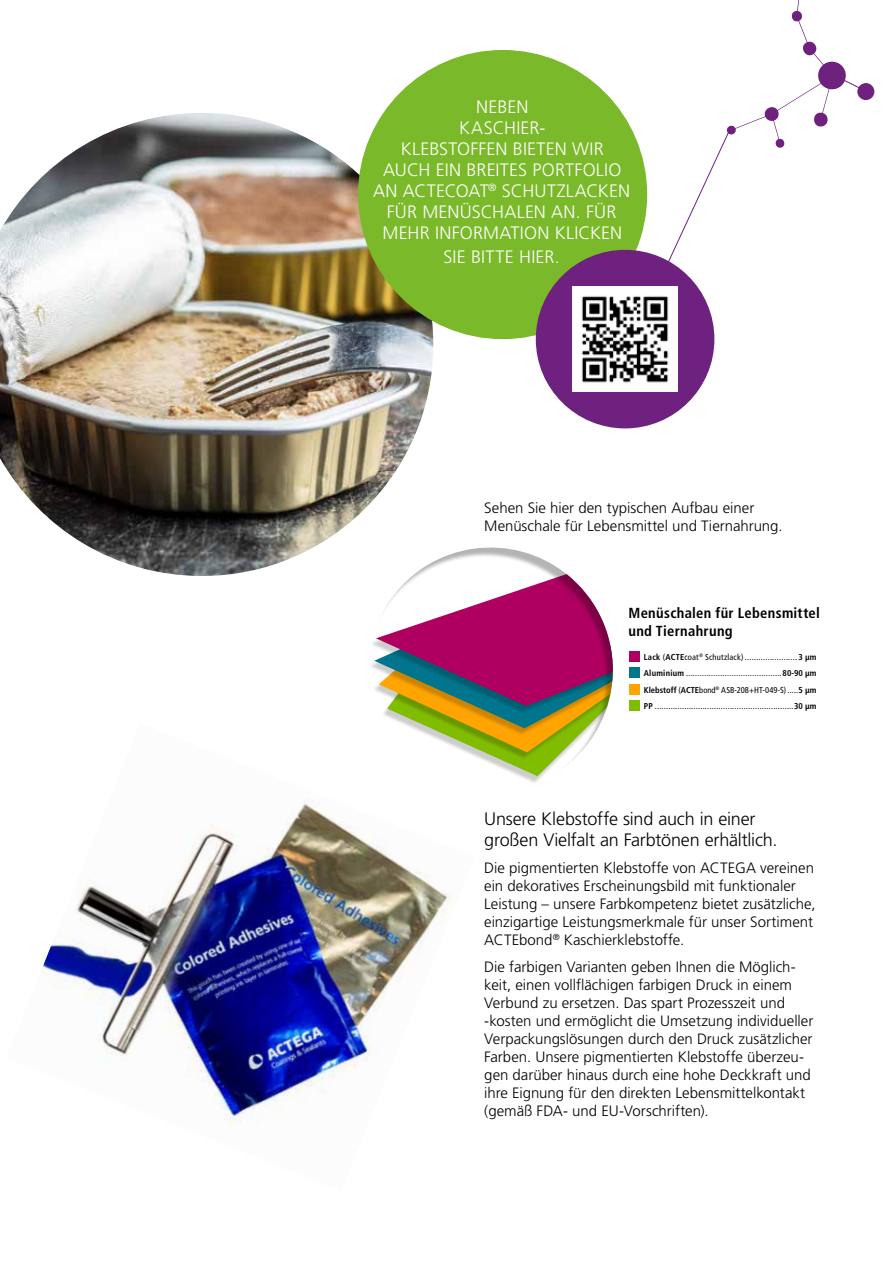
<style>
.page{position:relative;width:893px;height:1263px;background:#fff}
.page>*{position:absolute;margin:0;border:0;box-sizing:border-box;transform-origin:0 0}
.t1{font:300 18px/21px "Frutiger LT Pro";letter-spacing:.01em;color:#fff;text-align:center}
.t2{font:300 18px/21px "Frutiger LT Pro";letter-spacing:-.01em;color:#000}
.t3{font:300 15px/18px "Frutiger LT Pro";color:#000}
.t4{font:700 condensed 14.55px/17.5px "Frutiger LT Pro";letter-spacing:.02em;color:#000}
.t5{font:condensed 8.55px/16.4px "Frutiger LT Pro";letter-spacing:.02em;color:#000;text-align:justify}
.s1{font-weight:700}
</style>
<div class="page">
<img style="left:43px;top:799px;width:407px;height:328px">
<img style="left:0;top:113px;width:433px;height:463px">
<svg style="left:353px;top:531px;width:277px;height:280px"></svg>
<div style="left:630px;top:651px;width:10px;height:11px;background:#af0061"></div>
<div style="left:630px;top:668px;width:10px;height:10px;background:#00758d"></div>
<div style="left:630px;top:684px;width:10px;height:10px;background:#ffa400"></div>
<div style="left:630px;top:700px;width:10px;height:11px;background:#80bc00"></div>
<svg style="left:663px;top:0;width:203px;height:273px"></svg>
<div style="left:857px;top:83px;width:17px;height:17px;background:#6e217e;border-radius:50%"></div>
<div style="left:358px;top:50px;width:289px;height:289px;background:#7ab929;border-radius:50%"></div>
<div style="left:536px;top:250px;width:178px;height:178px;background:#6e217e;border-radius:50%"></div>
<img style="left:572px;top:286px;width:106px;height:106px">
<p class="t1" style="left:373px;top:96px;width:258px">NEBEN<br>KASCHIER-<br>KLEBSTOFFEN BIETEN WIR<br>AUCH EIN BREITES PORTFOLIO<br>AN ACTECOAT<sup>®</sup> SCHUTZLACKEN<br>FÜR MENÜSCHALEN AN. FÜR<br>MEHR INFORMATION KLICKEN</p>
<p class="t1" style="left:443px;top:246px;width:118px">SIE BITTE HIER.</p>
<p class="t3" style="left:484px;top:499px;width:300px">Sehen Sie hier den typischen Aufbau einer<br>Menüschale für Lebensmittel und Tiernahrung.</p>
<p class="t4" style="left:628px;top:604px;width:193px">Menüschalen für Lebensmittel und Tiernahrung</p>
<p class="t5" style="left:644px;top:649px;width:174px"><span class="s1">Lack</span> (<span class="s1">ACTE</span>coat<sup>®</sup> Schutzlack) .......................<span class="s1">3 µm Aluminium</span> ..........................................<span class="s1">80-90 µm Klebstoff</span> (<span class="s1">ACTE</span>bond<sup>®</sup> ASB-208+HT-049-S) .....<span class="s1">5 µm PP</span> .............................................................<span class="s1">30 µm</span></p>
<p class="t2" style="left:484px;top:809px;width:295px">Unsere Klebstoffe sind auch in einer großen Vielfalt an Farbtönen erhältlich.</p>
<p class="t3" style="left:484px;top:859px;width:333px">Die pigmentierten Klebstoffe von ACTEGA vereinen ein dekoratives Erscheinungsbild mit funktionaler Leistung – unsere Farbkompetenz bietet zusätzliche, einzigartige Leistungsmerkmale für unser Sortiment ACTEbond<sup>®</sup> Kaschierklebstoffe.</p>
<p class="t3" style="left:484px;top:958px;width:331px">Die farbigen Varianten geben Ihnen die Möglich&shy;keit, einen vollflächigen farbigen Druck in einem Verbund zu ersetzen. Das spart Prozesszeit und -kosten und ermöglicht die Umsetzung individueller Verpackungslösungen durch den Druck zusätzlicher Farben. Unsere pigmentierten Klebstoffe überzeu&shy;gen darüber hinaus durch eine hohe Deckkraft und ihre Eignung für den direkten Lebensmittelkontakt (gemäß FDA- und EU-Vorschriften).</p>
</div>
